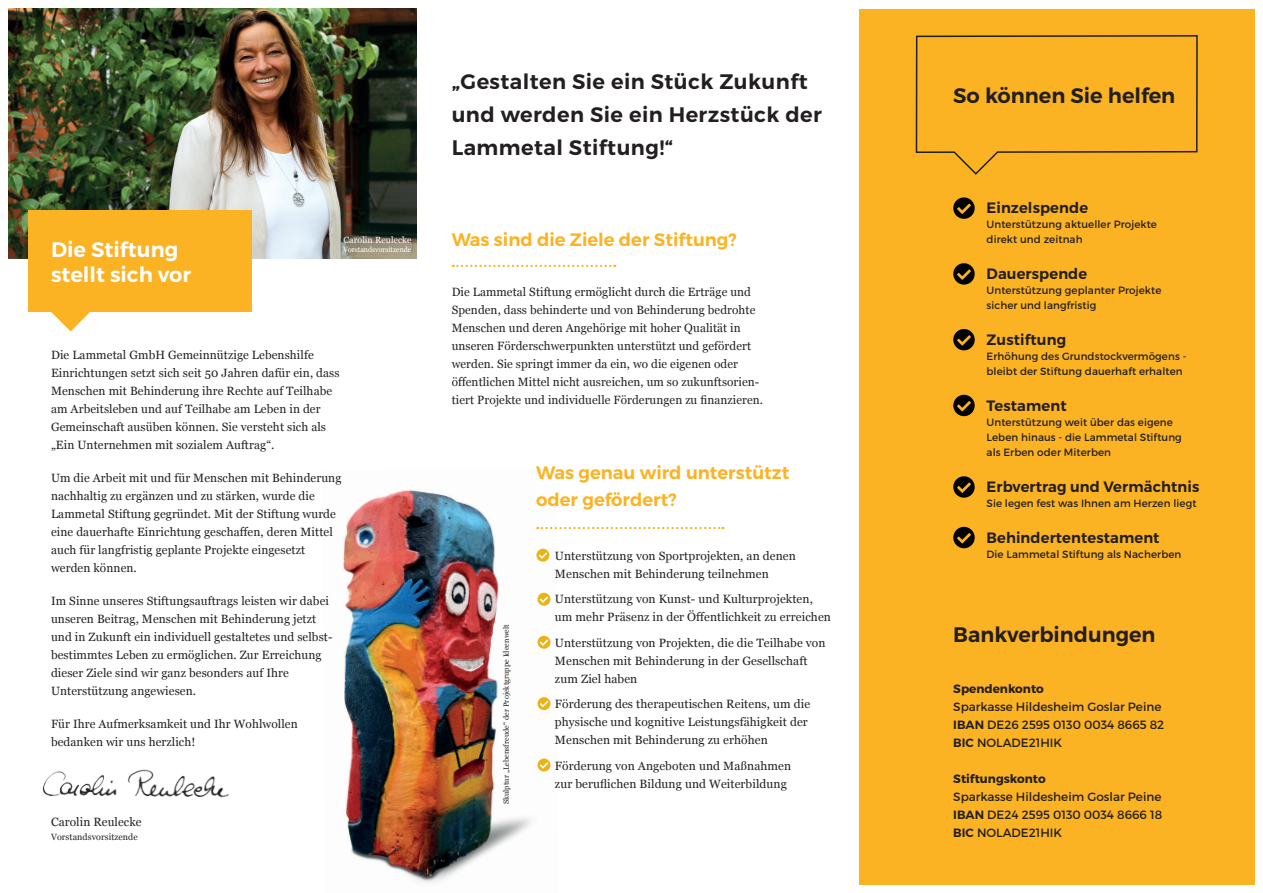
<style>
.page{position:relative;width:1263px;height:893px;background:#fff}
.page>*{position:absolute;margin:0;border:0;box-sizing:border-box;transform-origin:0 0}
.t1{font:600 21px/33px "Montserrat";letter-spacing:.02em;color:#231f20}
.t2{font:600 21px "Montserrat";color:#231f20}
.t3{font:600 21px/25.2px "Montserrat";color:#fff}
.t4{font:600 18px/27px "Montserrat";color:#fbb323}
.t5{font:600 15px "Montserrat";letter-spacing:.01em;color:#231f20}
.t6{font:12px/18px "Georgia";letter-spacing:.01em;color:#231f20}
.t7{font:12px/18px "Montserrat";color:#231f20}
.t8{font:700 12px "Montserrat";color:#231f20}
.t9{font:10.5px/15px "Montserrat";letter-spacing:.01em;color:#231f20}
.t10{font:9px "Georgia";letter-spacing:.01em;color:#231f20}
.t11{font:9px "Georgia";letter-spacing:.01em;color:#fff}
.t12{font:7.5px "Georgia";letter-spacing:.01em;color:#231f20}
.t13{font:7.5px "Georgia";letter-spacing:.01em;color:#fff;scale:.93 1}
.s1{font-weight:600}
</style>
<div class="page">
<img style="left:343px;top:490px;width:213px;height:393px">
<img style="left:9px;top:8px;width:407px;height:250px">
<div style="left:859px;top:9px;width:395px;height:875px;background:#fbb323"></div>
<div style="left:28px;top:210px;width:224px;height:102px;background:#fbb323"></div>
<svg style="left:51px;top:312px;width:39px;height:19px"></svg>
<img style="left:43px;top:769px;width:186px;height:29px">
<svg style="left:453px;top:265px;width:162px;height:2px"></svg>
<svg style="left:537px;top:527px;width:186px;height:2px"></svg>
<svg style="left:915px;top:35px;width:283px;height:140px"></svg>
<svg style="left:953px;top:197px;width:22px;height:22px"></svg>
<svg style="left:953px;top:263px;width:22px;height:22px"></svg>
<svg style="left:953px;top:329px;width:22px;height:21px"></svg>
<svg style="left:953px;top:395px;width:22px;height:21px"></svg>
<svg style="left:953px;top:476px;width:22px;height:22px"></svg>
<svg style="left:953px;top:527px;width:22px;height:21px"></svg>
<svg style="left:536px;top:549px;width:13px;height:13px"></svg>
<svg style="left:537px;top:593px;width:13px;height:13px"></svg>
<svg style="left:537px;top:636px;width:13px;height:13px"></svg>
<svg style="left:537px;top:697px;width:13px;height:13px"></svg>
<svg style="left:537px;top:759px;width:13px;height:12px"></svg>
<h1 class="t3" style="left:51px;top:237px;width:142px">Die Stiftung stellt sich vor</h1>
<p class="t11" style="left:343px;top:234px;width:69px">Carolin Reulecke</p>
<p class="t13" style="left:343px;top:244px;width:75px">Vorstandsvorsitzende</p>
<p class="t6" style="left:51px;top:345px;width:290px">Die Lammetal GmbH Gemeinnützige Lebenshilfe Einrichtungen setzt sich seit 50 Jahren dafür ein, dass Menschen mit Behinderung ihre Rechte auf Teilhabe am Arbeitsleben und auf Teilhabe am Leben in der Gemeinschaft ausüben können. Sie versteht sich als „Ein Unternehmen mit sozialem Auftrag“.</p>
<p class="t6" style="left:51px;top:468px;width:292px">Um die Arbeit mit und für Menschen mit Behinderung nachhaltig zu ergänzen und zu stärken, wurde die Lammetal Stiftung gegründet. Mit der Stiftung wurde eine dauerhafte Einrichtung geschaffen, deren Mittel auch für langfristig geplante Projekte eingesetzt werden können.</p>
<p class="t6" style="left:51px;top:591px;width:283px">Im Sinne unseres Stiftungsauftrags leisten wir dabei unseren Beitrag, Menschen mit Behinderung jetzt und in Zukunft ein individuell gestaltetes und selbst&shy;bestimmtes Leben zu ermöglichen. Zur Erreichung dieser Ziele sind wir ganz besonders auf Ihre Unterstützung angewiesen.</p>
<p class="t6" style="left:51px;top:714px;width:248px">Für Ihre Aufmerksamkeit und Ihr Wohlwollen bedanken wir uns herzlich!</p>
<p class="t6" style="left:51px;top:812px;width:92px">Carolin Reulecke</p>
<p class="t10" style="left:51px;top:830px;width:88px">Vorstandsvorsitzende</p>
<h1 class="t1" style="left:452px;top:65px;width:372px">„Gestalten Sie ein Stück Zukunft und werden Sie ein Herzstück der<br>Lammetal Stiftung!“</h1>
<h2 class="t4" style="left:452px;top:226px;width:287px">Was sind die Ziele der Stiftung?</h2>
<p class="t6" style="left:452px;top:282px;width:313px">Die Lammetal Stiftung ermöglicht durch die Erträge und Spenden, dass behinderte und von Behinderung bedrohte Menschen und deren Angehörige mit hoher Qualität in unseren Förderschwerpunkten unterstützt und gefördert werden. Sie springt immer da ein, wo die eigenen oder öffentlichen Mittel nicht ausreichen, um so zukunftsorien&shy;tiert Projekte und individuelle Förderungen zu finanzieren.</p>
<p class="t12" style="left:501px;top:804px;width:181px;rotate:-90deg">Skulptur „Lebensfreude“ der Projektgruppe Ideenwelt</p>
<h2 class="t4" style="left:536px;top:459px;width:255px">Was genau wird unterstützt oder gefördert?</h2>
<p class="t6" style="left:555px;top:546px;width:242px">Unterstützung von Sportprojekten, an denen<br>Menschen mit Behinderung teilnehmen</p>
<p class="t6" style="left:555px;top:590px;width:278px">Unterstützung von Kunst- und Kulturprojekten, um mehr Präsenz in der Öffentlichkeit zu erreichen</p>
<p class="t6" style="left:555px;top:633px;width:272px">Unterstützung von Projekten, die die Teilhabe von<br>Menschen mit Behinderung in der Gesellschaft zum Ziel haben</p>
<p class="t6" style="left:555px;top:695px;width:257px">Förderung des therapeutischen Reitens, um die physische und kognitive Leistungsfähigkeit der<br>Menschen mit Behinderung zu erhöhen</p>
<p class="t6" style="left:555px;top:756px;width:238px">Förderung von Angeboten und Maßnahmen zur beruflichen Bildung und Weiterbildung</p>
<h1 class="t2" style="left:953px;top:82px;width:224px">So können Sie helfen</h1>
<p class="t5" style="left:986px;top:199px;width:103px">Einzelspende</p>
<p class="t9" style="left:986px;top:217px;width:172px">Unterstützung aktueller Projekte direkt und zeitnah</p>
<p class="t5" style="left:986px;top:265px;width:102px">Dauerspende</p>
<p class="t9" style="left:986px;top:283px;width:176px">Unterstützung geplanter Projekte sicher und langfristig</p>
<p class="t5" style="left:986px;top:331px;width:81px">Zustiftung</p>
<p class="t9" style="left:986px;top:349px;width:201px">Erhöhung des Grundstockvermögens - bleibt der Stiftung dauerhaft erhalten</p>
<p class="t5" style="left:986px;top:397px;width:82px">Testament</p>
<p class="t9" style="left:986px;top:415px;width:197px">Unterstützung weit über das eigene<br>Leben hinaus - die Lammetal Stiftung als Erben oder Miterben</p>
<p class="t5" style="left:986px;top:478px;width:214px">Erbvertrag und Vermächtnis</p>
<p class="t9" style="left:986px;top:496px;width:211px">Sie legen fest was Ihnen am Herzen liegt</p>
<p class="t5" style="left:986px;top:529px;width:174px">Behindertentestament</p>
<p class="t9" style="left:986px;top:547px;width:196px">Die Lammetal Stiftung als Nacherben</p>
<h1 class="t2" style="left:953px;top:621px;width:204px">Bankverbindungen</h1>
<p class="t8" style="left:953px;top:681px;width:92px">Spendenkonto</p>
<p class="t7" style="left:953px;top:698px;width:213px">Sparkasse Hildesheim Goslar Peine<br><span class="s1">IBAN</span> DE26 2595 0130 0034 8665 82<br><span class="s1">BIC</span> NOLADE21HIK</p>
<p class="t8" style="left:953px;top:771px;width:94px">Stiftungskonto</p>
<p class="t7" style="left:953px;top:788px;width:210px;text-align:justify">Sparkasse Hildesheim Goslar Peine <span class="s1">IBAN</span> DE24 2595 0130 0034 8666 18<br><span class="s1">BIC</span> NOLADE21HIK</p>
</div>
